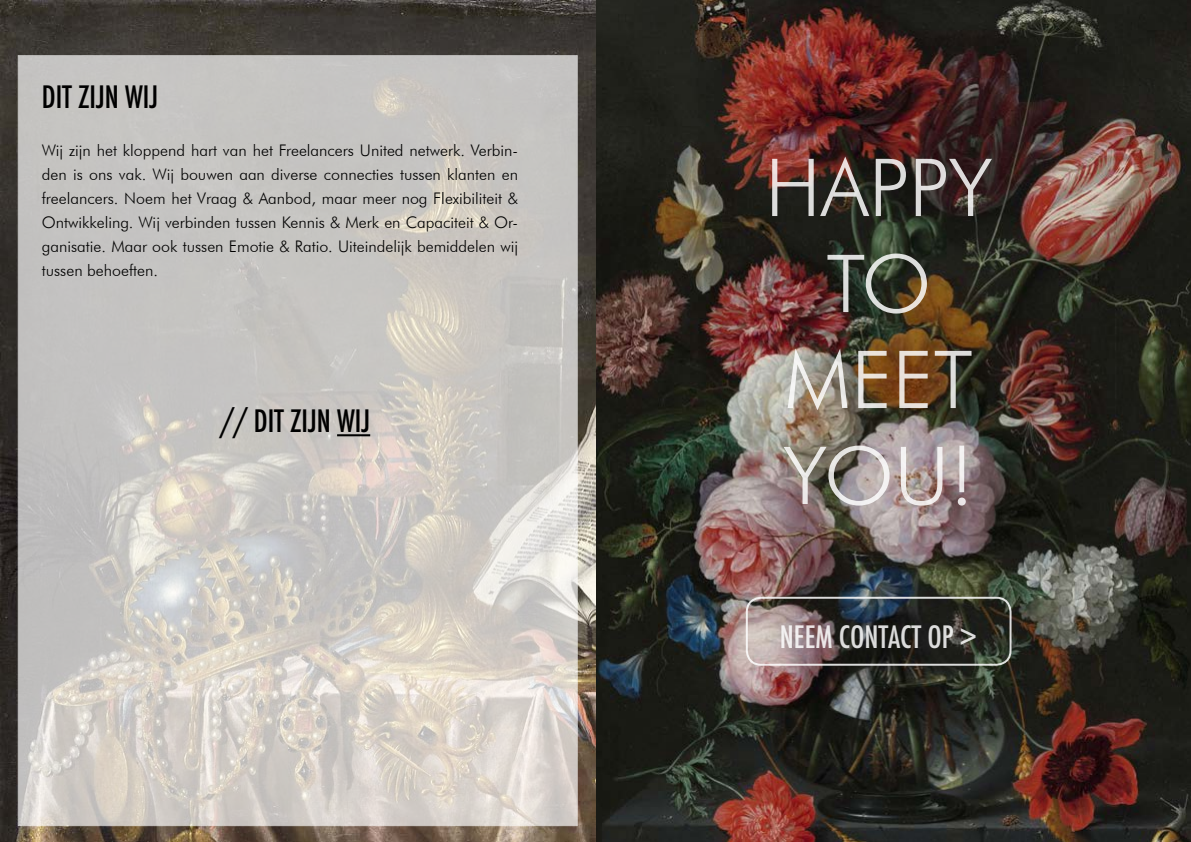
<style>
.page{position:relative;width:1191px;height:842px;background:#fff}
.page>*{position:absolute;margin:0;border:0;box-sizing:border-box;transform-origin:0 0}
.t1{font:300 80px/96px "Futura BT";color:#fff;text-align:center}
.t2{font:500 condensed 30px "Futura";color:#000}
.t3{font:500 condensed 30px "Futura";color:#fff}
.t4{font:300 16px/24px "Futura BT";color:#000;text-align:justify}
</style>
<div class="page">
<img style="left:0;top:0;width:1191px;height:842px">
<div style="left:746px;top:597px;width:265px;height:69px;border:2px solid #fff;border-radius:14px"></div>
<svg style="left:18px;top:55px;width:560px;height:771px;background:#cdc9c4"></svg>
<hr style="left:337px;top:434px;width:33px;height:2px;background:#000">
<h2 class="t2" style="left:42px;top:78px;width:118px">DIT ZIJN WIJ</h2>
<p class="t4" style="left:42px;top:138px;width:478px">Wij zijn het kloppend hart van het Freelancers United netwerk. Verbin&shy;den is ons vak. Wij bouwen aan diverse connecties tussen klanten en freelancers. Noem het Vraag &amp; Aanbod, maar meer nog Flexibiliteit &amp; Ontwikkeling. Wij verbinden tussen Kennis &amp; Merk en Capaciteit &amp; Or&shy;ganisatie. Maar ook tussen Emotie &amp; Ratio. Uiteindelijk bemiddelen wij tussen behoeften.</p>
<h2 class="t2" style="left:220px;top:402px;width:151px">// DIT ZIJN WIJ</h2>
<h1 class="t1" style="left:765px;top:139px;width:229px">HAPPY<br>TO<br>MEET<br>YOU!</h1>
<h2 class="t3" style="left:780px;top:618px;width:199px">NEEM CONTACT OP &gt;</h2>
</div>
